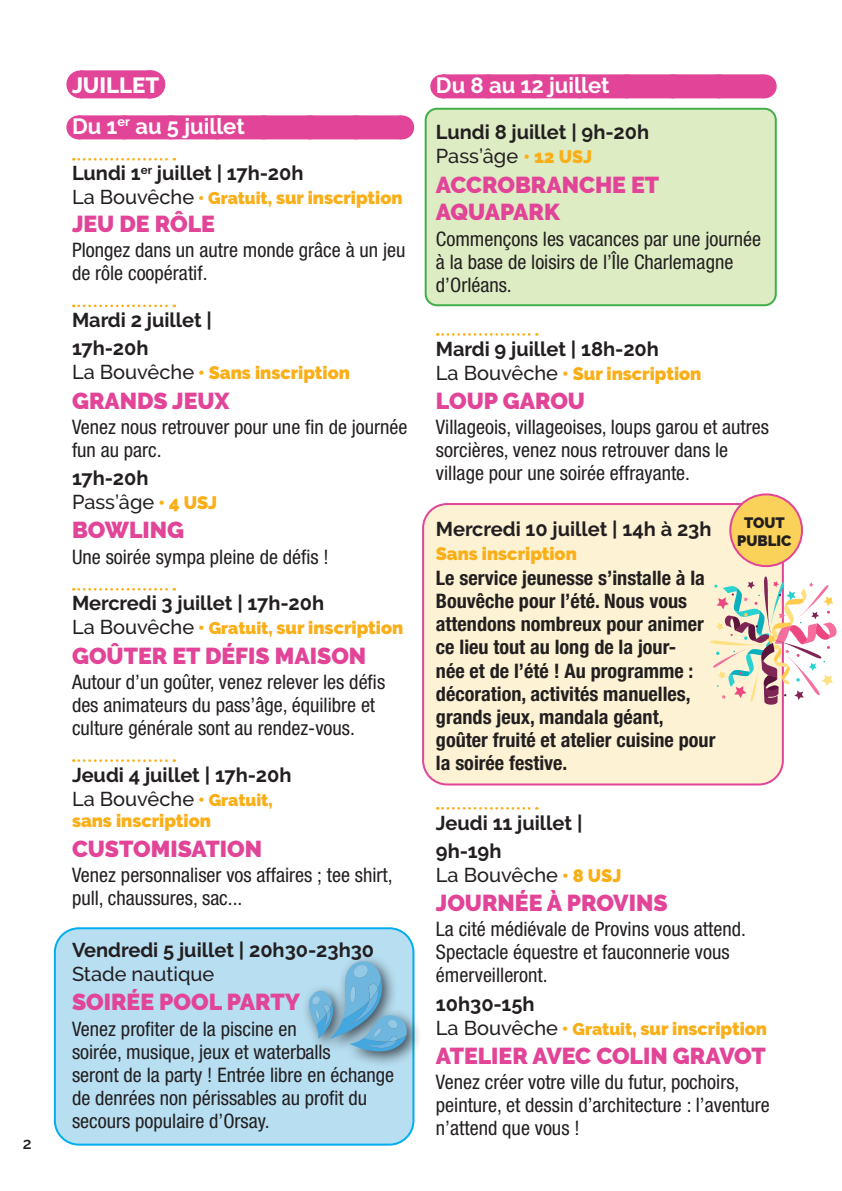
<style>
.page{position:relative;width:842px;height:1191px;background:#fff}
.page>*{position:absolute;margin:0;border:0;box-sizing:border-box;transform-origin:0 0}
.ACTIVITE{font:900 23px/27.6px "Raleway";color:#e24498}
.semaine_ok{font:700 22px "Raleway";color:#fff}
.mois{font:800 22px "Raleway";color:#fff}
.TEXTE{font:condensed 20px/23px "Helvetica Neue LT Std";color:#231f20}
.TEXTE-2{font:700 condensed 20px/23px "Helvetica Neue LT Std";color:#231f20}
.DATE{font:700 20px "Raleway";color:#231f20}
.LIEU_OK{font:500 20px "Raleway";color:#231f20}
.HORAIRE{font:700 20px "Raleway";color:#231f20}
.LIEU_OK-2{font:900 18px "Raleway";color:#faaf18}
.t1{font:600 16px "Raleway";color:#231f20}
.t2{font:900 15px "Raleway";color:#231f20}
.s1{font-weight:500;font-size:20px;color:#231f20}
.s2{font-size:17px}
.s3{font-weight:900;font-size:18px;color:#faaf18}
.s4{font-weight:900;font-size:17px;color:#faaf18}
</style>
<div class="page">
<div style="left:55px;top:928px;width:358px;height:216px;background:#b7def1;border-radius:24px"></div>
<div style="left:54px;top:927px;width:360px;height:218px;border:2px solid #00aeef;border-radius:24px"></div>
<div style="left:426px;top:109px;width:350px;height:196px;background:#deecc4;border-radius:11px"></div>
<div style="left:425px;top:108px;width:352px;height:198px;border:2px solid #40ae49;border-radius:11px"></div>
<div style="left:423px;top:504px;width:360px;height:280px;background:#fdf3d4;border-radius:24px"></div>
<div style="left:422px;top:503px;width:362px;height:282px;border:2px solid #e24498;border-radius:24px"></div>
<div style="left:80px;top:70px;width:70px;height:28px;background:#e24498"></div>
<svg style="left:115px;top:70px;width:36px;height:28px"></svg>
<div style="left:78px;top:115px;width:323px;height:24px;background:#e24498"></div>
<svg style="left:124px;top:115px;width:254px;height:1px"></svg>
<svg style="left:401px;top:115px;width:1px;height:24px"></svg>
<svg style="left:73px;top:158px;width:102px;height:3px"></svg>
<svg style="left:73px;top:304px;width:102px;height:3px"></svg>
<svg style="left:73px;top:588px;width:102px;height:2px"></svg>
<svg style="left:73px;top:759px;width:102px;height:3px"></svg>
<div style="left:442px;top:74px;width:322px;height:24px;background:#e24498"></div>
<svg style="left:488px;top:74px;width:253px;height:1px"></svg>
<svg style="left:764px;top:74px;width:1px;height:24px"></svg>
<svg style="left:437px;top:333px;width:100px;height:3px"></svg>
<svg style="left:437px;top:807px;width:100px;height:2px"></svg>
<div style="left:302px;top:954px;width:121px;height:114px;background:#231f20;opacity:.75"></div>
<svg style="left:309px;top:961px;width:100px;height:90px"></svg>
<div style="left:730px;top:494px;width:72px;height:72px;background:#fad259;border-radius:50%"></div>
<div style="left:729px;top:493px;width:74px;height:74px;border:2px solid #e24498;border-radius:50%"></div>
<svg style="left:710px;top:576px;width:127px;height:129px"></svg>
<p class="t1" style="left:23px;top:1134px;width:10px">2</p>
<p class="mois" style="left:72px;top:72px;width:89px">JUILLET</p>
<p class="semaine_ok" style="left:72px;top:113px;width:174px">Du 1<sup>er</sup> au 5 juillet</p>
<p class="DATE" style="left:72px;top:162px;width:233px">Lundi 1<sup>er</sup> juillet | 17h-20h</p>
<p class="LIEU_OK-2" style="left:72px;top:188px;width:332px"><span class="s1">La Bouvêche</span> <span class="s2">• Gratuit,</span> sur inscription</p>
<p class="ACTIVITE" style="left:72px;top:210px;width:144px">JEU DE RÔLE</p>
<p class="TEXTE" style="left:72px;top:239px;width:335px">Plongez dans un autre monde grâce à un jeu de rôle coopératif.</p>
<p class="DATE" style="left:72px;top:308px;width:141px">Mardi 2 juillet |</p>
<p class="HORAIRE" style="left:72px;top:337px;width:78px">17h-20h</p>
<p class="LIEU_OK-2" style="left:72px;top:362px;width:279px"><span class="s1">La Bouvêche</span> • Sans inscription</p>
<p class="ACTIVITE" style="left:72px;top:387px;width:159px">GRANDS JEUX</p>
<p class="TEXTE" style="left:72px;top:415px;width:337px">Venez nous retrouver pour une fin de journée fun au parc.</p>
<p class="HORAIRE" style="left:72px;top:467px;width:78px">17h-20h</p>
<p class="LIEU_OK" style="left:72px;top:490px;width:147px">Pass’âge <span class="s3">• 4 USJ</span></p>
<p class="ACTIVITE" style="left:72px;top:516px;width:114px">BOWLING</p>
<p class="TEXTE" style="left:72px;top:545px;width:258px">Une soirée sympa pleine de défis !</p>
<p class="DATE" style="left:72px;top:592px;width:254px">Mercredi 3 juillet | 17h-20h</p>
<p class="LIEU_OK-2" style="left:72px;top:617px;width:333px"><span class="s1">La Bouvêche</span> • <span class="s2">Gratuit,</span> sur inscription</p>
<p class="ACTIVITE" style="left:72px;top:642px;width:296px">GOÛTER ET DÉFIS MAISON</p>
<p class="TEXTE" style="left:72px;top:670px;width:315px">Autour d’un goûter, venez relever les défis des animateurs du pass’âge, équilibre et culture générale sont au rendez-vous.</p>
<p class="DATE" style="left:72px;top:763px;width:221px">Jeudi 4 juillet | 17h-20h</p>
<p class="LIEU_OK" style="left:72px;top:787px;width:202px">La Bouvêche <span class="s3">•</span> <span class="s4">Gratuit,</span></p>
<p class="LIEU_OK-2" style="left:72px;top:810px;width:140px">sans inscription</p>
<p class="ACTIVITE" style="left:72px;top:835px;width:192px">CUSTOMISATION</p>
<p class="TEXTE" style="left:72px;top:863px;width:322px">Venez personnaliser vos affaires ; tee shirt, pull, chaussures, sac...</p>
<p class="DATE" style="left:72px;top:938px;width:304px">Vendredi 5 juillet | 20h30-23h30</p>
<p class="LIEU_OK" style="left:72px;top:962px;width:144px">Stade nautique</p>
<p class="ACTIVITE" style="left:72px;top:988px;width:230px">SOIRÉE POOL PARTY</p>
<p class="TEXTE" style="left:72px;top:1016px;width:324px">Venez profiter de la piscine en<br>soirée, musique, jeux et waterballs<br>seront de la party ! Entrée libre en échange de denrées non périssables au profit du secours populaire d’Orsay.</p>
<p class="semaine_ok" style="left:436px;top:72px;width:175px">Du 8 au 12 juillet</p>
<p class="DATE" style="left:436px;top:121px;width:215px">Lundi 8 juillet | 9h-20h</p>
<p class="LIEU_OK" style="left:436px;top:145px;width:158px">Pass’âge <span class="s3">• 12 USJ</span></p>
<p class="ACTIVITE" style="left:436px;top:171px;width:225px">ACCROBRANCHE ET<br>AQUAPARK</p>
<p class="TEXTE" style="left:436px;top:227px;width:327px">Commençons les vacances par une journée à la base de loisirs de l’Île Charlemagne d’Orléans.</p>
<p class="DATE" style="left:436px;top:337px;width:225px">Mardi 9 juillet | 18h-20h</p>
<p class="LIEU_OK-2" style="left:436px;top:363px;width:267px"><span class="s1">La Bouvêche</span> • Sur inscription</p>
<p class="ACTIVITE" style="left:436px;top:387px;width:151px">LOUP GAROU</p>
<p class="TEXTE" style="left:436px;top:415px;width:335px">Villageois, villageoises, loups garou et autres sorcières, venez nous retrouver dans le village pour une soirée effrayante.</p>
<p class="DATE" style="left:436px;top:518px;width:277px">Mercredi 10 juillet | 14h à 23h</p>
<p class="LIEU_OK-2" style="left:436px;top:543px;width:142px">Sans inscription</p>
<p class="TEXTE-2" style="left:436px;top:566px;width:281px">Le service jeunesse s’installe à la<br>Bouvêche pour l’été. Nous vous attendons nombreux pour animer ce lieu tout au long de la jour-<br>née et de l’été ! Au programme : décoration, activités manuelles, grands jeux, mandala géant, goûter fruité et atelier cuisine pour la soirée festive.</p>
<p class="t2" style="left:744px;top:514px;width:42px">TOUT</p>
<p class="t2" style="left:737px;top:532px;width:56px">PUBLIC</p>
<p class="DATE" style="left:436px;top:811px;width:148px">Jeudi 11 juillet |</p>
<p class="HORAIRE" style="left:436px;top:839px;width:67px">9h-19h</p>
<p class="LIEU_OK" style="left:436px;top:863px;width:187px">La Bouvêche <span class="s3">• 8 USJ</span></p>
<p class="ACTIVITE" style="left:436px;top:889px;width:233px">JOURNÉE À PROVINS</p>
<p class="TEXTE" style="left:436px;top:917px;width:311px">La cité médiévale de Provins vous attend.<br>Spectacle équestre et fauconnerie vous émerveilleront.</p>
<p class="HORAIRE" style="left:436px;top:992px;width:100px">10h30-15h</p>
<p class="LIEU_OK-2" style="left:436px;top:1017px;width:333px"><span class="s1">La Bouvêche</span> • <span class="s2">Gratuit,</span> sur inscription</p>
<p class="ACTIVITE" style="left:436px;top:1042px;width:331px">ATELIER AVEC COLIN GRAVOT</p>
<p class="TEXTE" style="left:436px;top:1070px;width:335px">Venez créer votre ville du futur, pochoirs, peinture, et dessin d’architecture : l’aventure n’attend que vous !</p>
</div>
